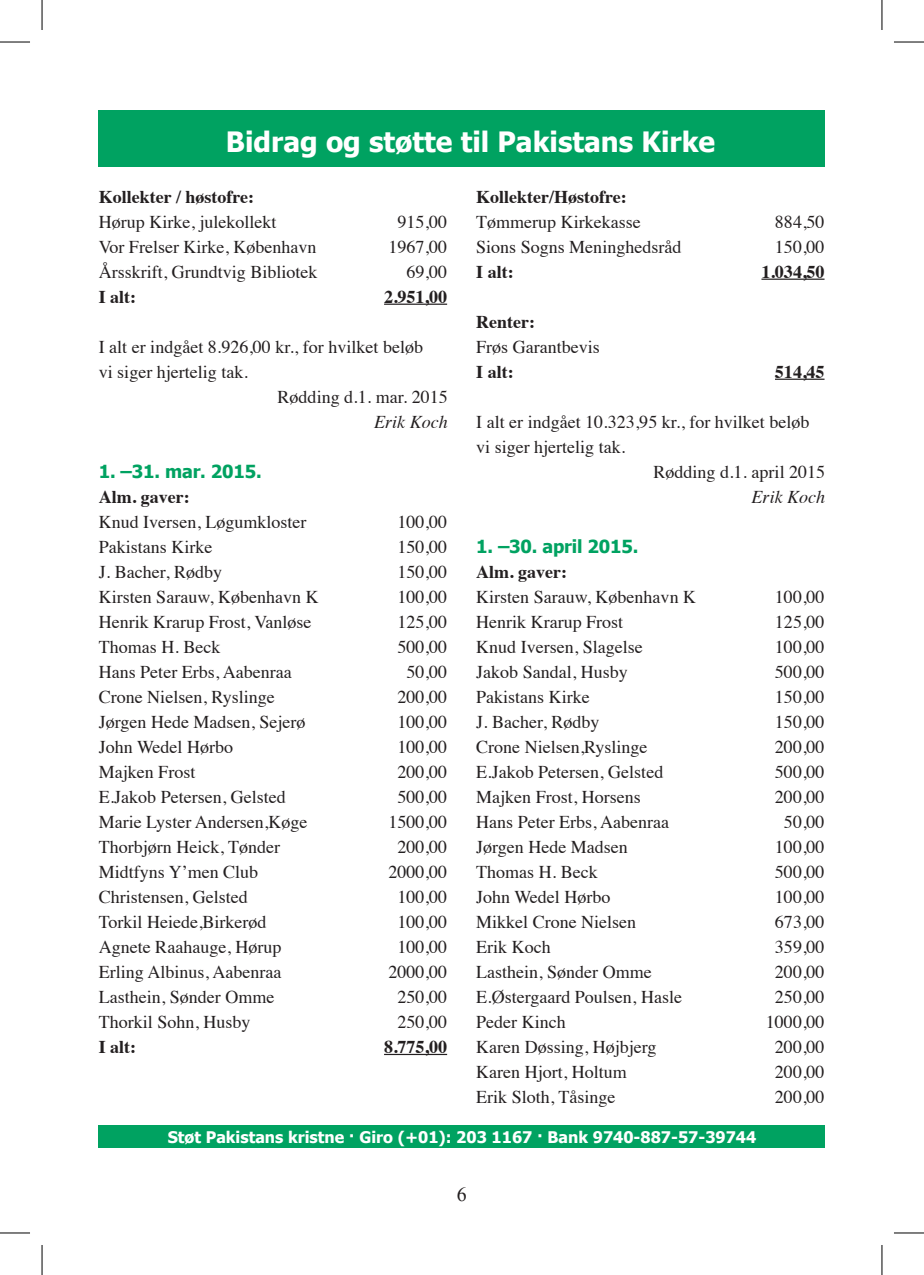
<style>
.page{position:relative;width:924px;height:1275px;background:#fff}
.page>*{position:absolute;margin:0;border:0;box-sizing:border-box;transform-origin:0 0}
.t1{font:700 28px "Tahoma";color:#fff}
.t2{font:20px "Times New Roman";color:#231f20}
.t3{font:18px "Times";color:#231f20}
.t4{font:700 18px "Times";color:#231f20}
.t5{font:700 18px "Tahoma";letter-spacing:-.01em;color:#00a261}
.t6{font:italic 18px "Times";color:#231f20}
.t7{font:700 16px "Tahoma";color:#fff}
</style>
<div class="page">
<div style="left:99px;top:1125px;width:725px;height:23px;background:#00a261"></div>
<hr style="left:384px;top:303px;width:63px;height:2px;background:#231f20">
<hr style="left:384px;top:1053px;width:63px;height:2px;background:#231f20">
<hr style="left:761px;top:278px;width:63px;height:2px;background:#231f20">
<hr style="left:774px;top:378px;width:50px;height:2px;background:#231f20">
<div style="left:99px;top:110px;width:725px;height:57px;background:#00a261"></div>
<hr style="left:0;top:42px;width:30px;height:1px;background:#000">
<hr style="left:893px;top:42px;width:30px;height:1px;background:#000">
<hr style="left:0;top:1232px;width:30px;height:1px;background:#000">
<hr style="left:893px;top:1232px;width:30px;height:1px;background:#000">
<hr style="left:42px;top:0;width:1px;height:30px;background:#000">
<hr style="left:42px;top:1245px;width:1px;height:30px;background:#000">
<hr style="left:881px;top:0;width:1px;height:30px;background:#000">
<hr style="left:881px;top:1245px;width:1px;height:30px;background:#000">
<h1 class="t1" style="left:226px;top:122px;width:490px">Bidrag og støtte til Pakistans Kirke</h1>
<p class="t4" style="left:99px;top:180px;width:157px">Kollekter / høstofre:</p>
<p class="t3" style="left:99px;top:205px;width:179px">Hørup Kirke, julekollekt</p>
<p class="t3" style="left:397px;top:205px;width:51px">915,00</p>
<p class="t3" style="left:99px;top:230px;width:219px">Vor Frelser Kirke, København</p>
<p class="t3" style="left:388px;top:230px;width:60px">1967,00</p>
<p class="t3" style="left:99px;top:255px;width:220px">Årsskrift, Grundtvig Bibliotek</p>
<p class="t3" style="left:406px;top:255px;width:42px">69,00</p>
<p class="t4" style="left:99px;top:280px;width:39px">I alt:</p>
<p class="t4" style="left:384px;top:280px;width:64px">2.951,00</p>
<p class="t3" style="left:99px;top:330px;width:325px">I alt er indgået 8.926,00 kr., for hvilket beløb</p>
<p class="t3" style="left:99px;top:355px;width:150px">vi siger hjertelig tak.</p>
<p class="t3" style="left:277px;top:380px;width:172px">Rødding d.1. mar. 2015</p>
<p class="t6" style="left:374px;top:406px;width:75px">Erik Koch</p>
<p class="t5" style="left:99px;top:459px;width:164px">1. –31. mar. 2015.</p>
<p class="t4" style="left:99px;top:480px;width:92px">Alm. gaver:</p>
<p class="t3" style="left:99px;top:505px;width:209px">Knud Iversen, Løgumkloster</p>
<p class="t3" style="left:397px;top:505px;width:51px">100,00</p>
<p class="t3" style="left:99px;top:530px;width:115px">Pakistans Kirke</p>
<p class="t3" style="left:397px;top:530px;width:51px">150,00</p>
<p class="t3" style="left:99px;top:555px;width:125px">J. Bacher, Rødby</p>
<p class="t3" style="left:397px;top:555px;width:51px">150,00</p>
<p class="t3" style="left:99px;top:580px;width:221px">Kirsten Sarauw, København K</p>
<p class="t3" style="left:397px;top:580px;width:51px">100,00</p>
<p class="t3" style="left:99px;top:605px;width:214px">Henrik Krarup Frost, Vanløse</p>
<p class="t3" style="left:397px;top:605px;width:51px">125,00</p>
<p class="t3" style="left:99px;top:630px;width:123px">Thomas H. Beck</p>
<p class="t3" style="left:397px;top:630px;width:51px">500,00</p>
<p class="t3" style="left:99px;top:655px;width:194px">Hans Peter Erbs, Aabenraa</p>
<p class="t3" style="left:406px;top:655px;width:42px">50,00</p>
<p class="t3" style="left:99px;top:680px;width:177px">Crone Nielsen, Ryslinge</p>
<p class="t3" style="left:397px;top:680px;width:51px">200,00</p>
<p class="t3" style="left:99px;top:705px;width:208px">Jørgen Hede Madsen, Sejerø</p>
<p class="t3" style="left:397px;top:705px;width:51px">100,00</p>
<p class="t3" style="left:99px;top:730px;width:136px">John Wedel Hørbo</p>
<p class="t3" style="left:397px;top:730px;width:51px">100,00</p>
<p class="t3" style="left:99px;top:755px;width:98px">Majken Frost</p>
<p class="t3" style="left:397px;top:755px;width:51px">200,00</p>
<p class="t3" style="left:99px;top:780px;width:188px">E.Jakob Petersen, Gelsted</p>
<p class="t3" style="left:397px;top:780px;width:51px">500,00</p>
<p class="t3" style="left:99px;top:805px;width:210px">Marie Lyster Andersen,Køge</p>
<p class="t3" style="left:388px;top:805px;width:60px">1500,00</p>
<p class="t3" style="left:99px;top:830px;width:183px">Thorbjørn Heick, Tønder</p>
<p class="t3" style="left:397px;top:830px;width:51px">200,00</p>
<p class="t3" style="left:99px;top:855px;width:161px">Midtfyns Y’men Club</p>
<p class="t3" style="left:388px;top:855px;width:60px">2000,00</p>
<p class="t3" style="left:99px;top:880px;width:150px">Christensen, Gelsted</p>
<p class="t3" style="left:397px;top:880px;width:51px">100,00</p>
<p class="t3" style="left:99px;top:905px;width:169px">Torkil Heiede,Birkerød</p>
<p class="t3" style="left:397px;top:905px;width:51px">100,00</p>
<p class="t3" style="left:99px;top:930px;width:184px">Agnete Raahauge, Hørup</p>
<p class="t3" style="left:397px;top:930px;width:51px">100,00</p>
<p class="t3" style="left:99px;top:955px;width:184px">Erling Albinus, Aabenraa</p>
<p class="t3" style="left:388px;top:955px;width:60px">2000,00</p>
<p class="t3" style="left:99px;top:980px;width:177px">Lasthein, Sønder Omme</p>
<p class="t3" style="left:397px;top:980px;width:51px">250,00</p>
<p class="t3" style="left:99px;top:1005px;width:153px">Thorkil Sohn, Husby</p>
<p class="t3" style="left:397px;top:1005px;width:51px">250,00</p>
<p class="t4" style="left:99px;top:1030px;width:39px">I alt:</p>
<p class="t4" style="left:384px;top:1030px;width:64px">8.775,00</p>
<p class="t4" style="left:476px;top:180px;width:152px">Kollekter/Høstofre:</p>
<p class="t3" style="left:476px;top:205px;width:166px">Tømmerup Kirkekasse</p>
<p class="t3" style="left:774px;top:205px;width:51px">884,50</p>
<p class="t3" style="left:476px;top:230px;width:207px">Sions Sogns Meninghedsråd</p>
<p class="t3" style="left:774px;top:230px;width:51px">150,00</p>
<p class="t4" style="left:476px;top:255px;width:39px">I alt:</p>
<p class="t4" style="left:761px;top:255px;width:64px">1.034,50</p>
<p class="t4" style="left:476px;top:305px;width:60px">Renter:</p>
<p class="t3" style="left:476px;top:330px;width:125px">Frøs Garantbevis</p>
<p class="t4" style="left:476px;top:355px;width:39px">I alt:</p>
<p class="t4" style="left:774px;top:355px;width:51px">514,45</p>
<p class="t3" style="left:476px;top:405px;width:334px">I alt er indgået 10.323,95 kr., for hvilket beløb</p>
<p class="t3" style="left:476px;top:430px;width:150px">vi siger hjertelig tak.</p>
<p class="t3" style="left:653px;top:455px;width:173px">Rødding d.1. april 2015</p>
<p class="t6" style="left:751px;top:481px;width:75px">Erik Koch</p>
<p class="t5" style="left:476px;top:534px;width:163px">1. –30. april 2015.</p>
<p class="t4" style="left:476px;top:555px;width:92px">Alm. gaver:</p>
<p class="t3" style="left:476px;top:580px;width:221px">Kirsten Sarauw, København K</p>
<p class="t3" style="left:774px;top:580px;width:51px">100,00</p>
<p class="t3" style="left:476px;top:605px;width:148px">Henrik Krarup Frost</p>
<p class="t3" style="left:774px;top:605px;width:51px">125,00</p>
<p class="t3" style="left:476px;top:630px;width:168px">Knud Iversen, Slagelse</p>
<p class="t3" style="left:774px;top:630px;width:51px">100,00</p>
<p class="t3" style="left:476px;top:655px;width:153px">Jakob Sandal, Husby</p>
<p class="t3" style="left:774px;top:655px;width:51px">500,00</p>
<p class="t3" style="left:476px;top:680px;width:115px">Pakistans Kirke</p>
<p class="t3" style="left:774px;top:680px;width:51px">150,00</p>
<p class="t3" style="left:476px;top:705px;width:125px">J. Bacher, Rødby</p>
<p class="t3" style="left:774px;top:705px;width:51px">150,00</p>
<p class="t3" style="left:476px;top:730px;width:173px">Crone Nielsen,Ryslinge</p>
<p class="t3" style="left:774px;top:730px;width:51px">200,00</p>
<p class="t3" style="left:476px;top:755px;width:188px">E.Jakob Petersen, Gelsted</p>
<p class="t3" style="left:774px;top:755px;width:51px">500,00</p>
<p class="t3" style="left:476px;top:780px;width:166px">Majken Frost, Horsens</p>
<p class="t3" style="left:774px;top:780px;width:51px">200,00</p>
<p class="t3" style="left:476px;top:805px;width:194px">Hans Peter Erbs, Aabenraa</p>
<p class="t3" style="left:783px;top:805px;width:42px">50,00</p>
<p class="t3" style="left:476px;top:830px;width:153px">Jørgen Hede Madsen</p>
<p class="t3" style="left:774px;top:830px;width:51px">100,00</p>
<p class="t3" style="left:476px;top:855px;width:123px">Thomas H. Beck</p>
<p class="t3" style="left:774px;top:855px;width:51px">500,00</p>
<p class="t3" style="left:476px;top:880px;width:136px">John Wedel Hørbo</p>
<p class="t3" style="left:774px;top:880px;width:51px">100,00</p>
<p class="t3" style="left:476px;top:905px;width:161px">Mikkel Crone Nielsen</p>
<p class="t3" style="left:774px;top:905px;width:51px">673,00</p>
<p class="t3" style="left:476px;top:930px;width:76px">Erik Koch</p>
<p class="t3" style="left:774px;top:930px;width:51px">359,00</p>
<p class="t3" style="left:476px;top:955px;width:177px">Lasthein, Sønder Omme</p>
<p class="t3" style="left:774px;top:955px;width:51px">200,00</p>
<p class="t3" style="left:476px;top:980px;width:207px">E.Østergaard Poulsen, Hasle</p>
<p class="t3" style="left:774px;top:980px;width:51px">250,00</p>
<p class="t3" style="left:476px;top:1005px;width:91px">Peder Kinch</p>
<p class="t3" style="left:765px;top:1005px;width:60px">1000,00</p>
<p class="t3" style="left:476px;top:1030px;width:182px">Karen Døssing, Højbjerg</p>
<p class="t3" style="left:774px;top:1030px;width:51px">200,00</p>
<p class="t3" style="left:476px;top:1055px;width:152px">Karen Hjort, Holtum</p>
<p class="t3" style="left:774px;top:1055px;width:51px">200,00</p>
<p class="t3" style="left:476px;top:1080px;width:141px">Erik Sloth, Tåsinge</p>
<p class="t3" style="left:774px;top:1080px;width:51px">200,00</p>
<p class="t7" style="left:168px;top:1125px;width:589px">Støt Pakistans kristne · Giro (+01): 203 1167 · Bank 9740-887-57-39744</p>
<p class="t2" style="left:457px;top:1181px;width:11px">6</p>
</div>
